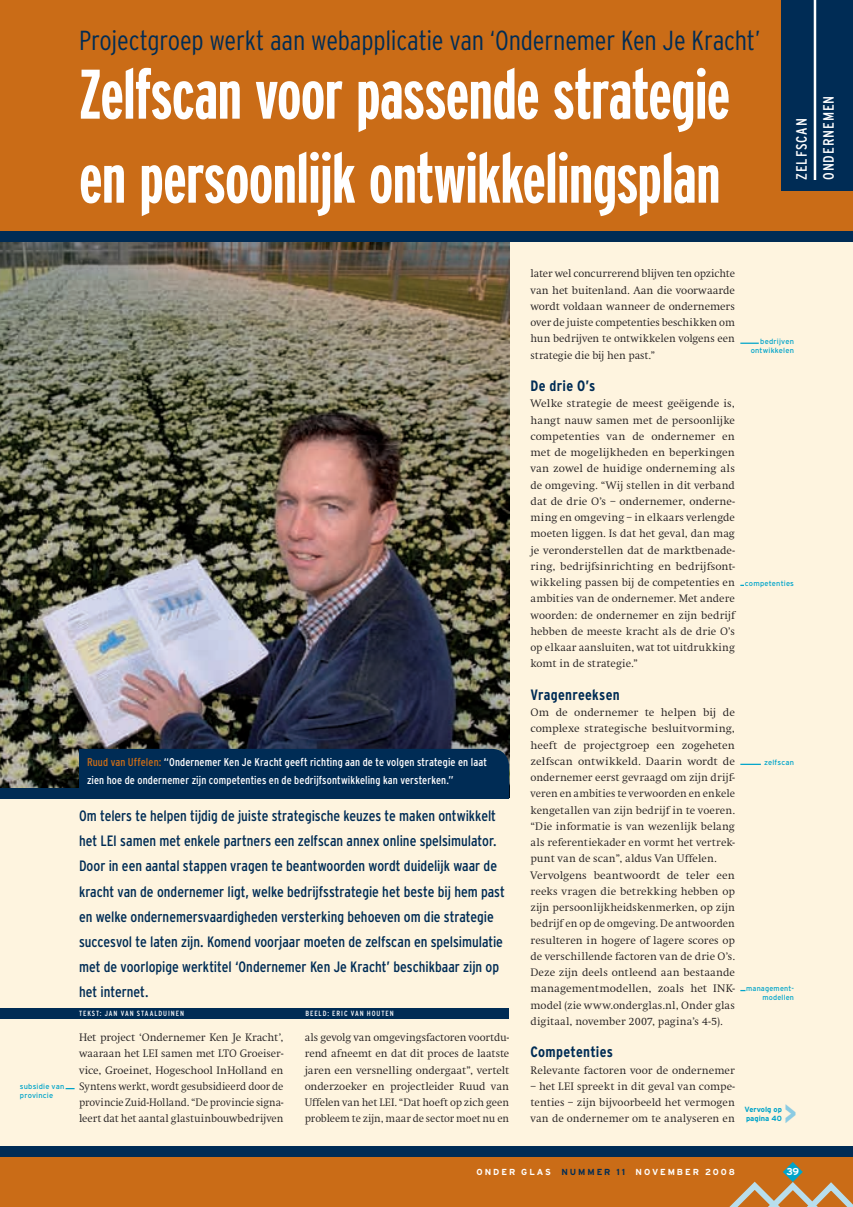
<style>
.page{position:relative;width:853px;height:1207px;background:#fff}
.page>*{position:absolute;margin:0;border:0;box-sizing:border-box;transform-origin:0 0}
.t1{font:700 extra-condensed 70px/84px "Interstate";letter-spacing:-.01em;color:#fff}
.t2{font:700 30px "Interstate";color:#8bcbe3}
.t3{font:300 condensed 27.5px "Interstate";letter-spacing:-.01em;color:#002c55}
.t4{font:condensed 15px/25px "Interstate";color:#002c55}
.t5{font:700 condensed 15px "Interstate";letter-spacing:.02em;color:#002c55}
.t6{font:condensed 15px/27.1px "Interstate";letter-spacing:.06em;color:#fff}
.t7{font:300 11.25px/16.2px "Swift";letter-spacing:.005em;color:#231f20;text-align:justify}
.t8{font:condensed 11.25px/17.5px "Interstate";letter-spacing:.01em;color:#fff}
.t9{font:700 10px "Interstate";color:#fff}
.t10{font:700 8.75px "Interstate";letter-spacing:.22em;color:#fff}
.t11{font:7.5px/8.8px "Interstate";letter-spacing:.025em;color:#00a4ca;text-align:right}
.t12{font:condensed 7.5px "Interstate";letter-spacing:.125em;color:#fff}
.t13{font:7.5px/8.8px "Interstate";letter-spacing:.025em;color:#00a4ca;text-align:right;scale:.96 1}
.t14{font:700 7.5px/8.8px "Interstate";color:#00a4ca}
.s1{color:#ca6c17}
.s2{color:#002c55}
</style>
<div class="page">
<div style="left:0;top:0;width:852px;height:1207px;background:#fef4df"></div>
<div style="left:0;top:1146px;width:852px;height:61px;background:#ca6c17"></div>
<div style="left:0;top:0;width:852px;height:238px;background:#ca6c17"></div>
<div style="left:0;top:1146px;width:852px;height:10px;background:#002c55"></div>
<img style="left:0;top:242px;width:509px;height:546px">
<div style="left:781px;top:0;width:71px;height:191px;background:#002c55"></div>
<div style="left:0;top:788px;width:509px;height:10px;background:#002c55"></div>
<div style="left:0;top:1008px;width:509px;height:11px;background:#002c55"></div>
<div style="left:79px;top:749px;width:430px;height:39px;background:#002c55"></div>
<hr style="left:813px;top:0;width:3px;height:180px;background:#fff">
<div style="left:0;top:231px;width:852px;height:11px;background:#002c55"></div>
<svg style="left:740px;top:343px;width:18px;height:1px"></svg>
<svg style="left:740px;top:764px;width:20px;height:1px"></svg>
<svg style="left:729px;top:1162px;width:124px;height:45px"></svg>
<h3 class="t3" style="left:79px;top:25px;width:683px">Projectgroep werkt aan webapplicatie van ‘Ondernemer Ken Je Kracht’</h3>
<h1 class="t1" style="left:79px;top:52px;width:652px">Zelfscan voor passende strategie en persoonlijk ontwikkelingsplan</h1>
<h3 class="t6" style="left:787px;top:180px;width:86px;rotate:-90deg">ZELFSCAN<br>ONDERNEMEN</h3>
<p class="t11" style="left:20px;top:1082px;width:46px;text-align:left">subsidie van provincie</p>
<p class="t8" style="left:87px;top:753px;width:401px"><span class="s1">Ruud van Uffelen:</span> “Ondernemer Ken Je Kracht geeft richting aan de te volgen strategie en laat zien hoe de ondernemer zijn competenties en de bedrijfsontwikkeling kan versterken.”</p>
<p class="t4" style="left:79px;top:803px;width:427px">Om telers te helpen tijdig de juiste strategische keuzes te maken ontwikkelt het LEI samen met enkele partners een zelfscan annex online spelsimulator.<br>Door in een aantal stappen vragen te beantwoorden wordt duidelijk waar de kracht van de ondernemer ligt, welke bedrijfsstrategie het beste bij hem past en welke ondernemersvaardigheden versterking behoeven om die strategie succesvol te laten zijn. Komend voorjaar moeten de zelfscan en spelsimulatie met de voorlopige werktitel ‘Ondernemer Ken Je Kracht’ beschikbaar zijn op het internet.</p>
<p class="t12" style="left:79px;top:1009px;width:106px">TEKST: JAN VAN STAALDUINEN</p>
<p class="t12" style="left:305px;top:1009px;width:90px">BEELD: ERIC VAN HOUTEN</p>
<p class="t7" style="left:79px;top:1029px;width:206px">Het project ‘Ondernemer Ken Je Kracht’, waaraan het LEI samen met LTO Groeiser&shy;vice, Groeinet, Hogeschool InHolland en Syntens werkt, wordt gesubsidieerd door de provincie Zuid-Holland. “De provincie signa&shy;leert dat het aantal glastuinbouwbedrijven</p>
<p class="t7" style="left:305px;top:1029px;width:206px">als gevolg van omgevingsfactoren voortdu&shy;rend afneemt en dat dit proces de laatste jaren een versnelling ondergaat”, vertelt onderzoeker en projectleider Ruud van Uffelen van het LEI. “Dat hoeft op zich geen probleem te zijn, maar de sector moet nu en</p>
<p class="t7" style="left:530px;top:266px;width:206px">later wel concurrerend blijven ten opzichte van het buitenland. Aan die voorwaarde wordt voldaan wanneer de ondernemers over de juiste competenties beschikken om hun bedrijven te ontwikkelen volgens een strategie die bij hen past.”</p>
<h3 class="t5" style="left:530px;top:377px;width:66px">De drie O’s</h3>
<p class="t7" style="left:530px;top:396px;width:206px">Welke strategie de meest geëigende is, hangt nauw samen met de persoonlijke competenties van de ondernemer en met de mogelijkheden en beperkingen van zowel de huidige onderneming als de omgeving. “Wij stellen in dit verband dat de drie O’s – ondernemer, onderne&shy;ming en omgeving – in elkaars verlengde moeten liggen. Is dat het geval, dan mag je veronderstellen dat de marktbenade&shy;ring, bedrijfsinrichting en bedrijfsont&shy;wikkeling passen bij de competenties en ambities van de ondernemer. Met andere woorden: de ondernemer en zijn bedrijf hebben de meeste kracht als de drie O’s op elkaar aansluiten, wat tot uitdrukking komt in de strategie.”</p>
<h3 class="t5" style="left:530px;top:686px;width:91px">Vragenreeksen</h3>
<p class="t7" style="left:530px;top:704px;width:206px;text-align:left">Om de ondernemer te helpen bij de complexe strategische besluitvorming, heeft de projectgroep een zogeheten zelfscan ontwikkeld. Daarin wordt de ondernemer eerst gevraagd om zijn drijf&shy;veren en ambities te verwoorden en enkele kengetallen van zijn bedrijf in te voeren. “Die informatie is van wezenlijk belang als referentiekader en vormt het vertrek&shy;punt van de scan”, aldus Van Uffelen.<br>Vervolgens beantwoordt de teler een reeks vragen die betrekking hebben op zijn persoonlijkheidskenmerken, op zijn bedrijf en op de omgeving. De antwoorden resulteren in hogere of lagere scores op de verschillende factoren van de drie O’s.<br>Deze zijn deels ontleend aan bestaande managementmodellen, zoals het INK&shy;model (zie www.onderglas.nl, Onder glas digitaal, november 2007, pagina’s 4-5).</p>
<h3 class="t5" style="left:530px;top:1044px;width:84px">Competenties</h3>
<p class="t7" style="left:530px;top:1062px;width:206px">Relevante factoren voor de ondernemer</p>
<p class="t7" style="left:530px;top:1078px;width:206px">– het LEI spreekt in dit geval van compe&shy;tenties – zijn bijvoorbeeld het vermogen van de ondernemer om te analyseren en</p>
<p class="t11" style="left:750px;top:337px;width:45px">bedrijven ontwikkelen</p>
<p class="t11" style="left:744px;top:579px;width:51px">competenties</p>
<p class="t11" style="left:764px;top:758px;width:31px">zelfscan</p>
<p class="t13" style="left:746px;top:984px;width:51px">management&shy;modellen</p>
<p class="t14" style="left:744px;top:1105px;width:39px">VERVOLG OP<br>PAGINA 40</p>
<h2 class="t2" style="left:783px;top:1097px;width:15px">&gt;</h2>
<p class="t10" style="left:476px;top:1167px;width:260px">ONDER GLAS <span class="s2">NUMMER 11</span> NO VEMBER 2008</p>
<p class="t9" style="left:786px;top:1166px;width:14px">39</p>
</div>
